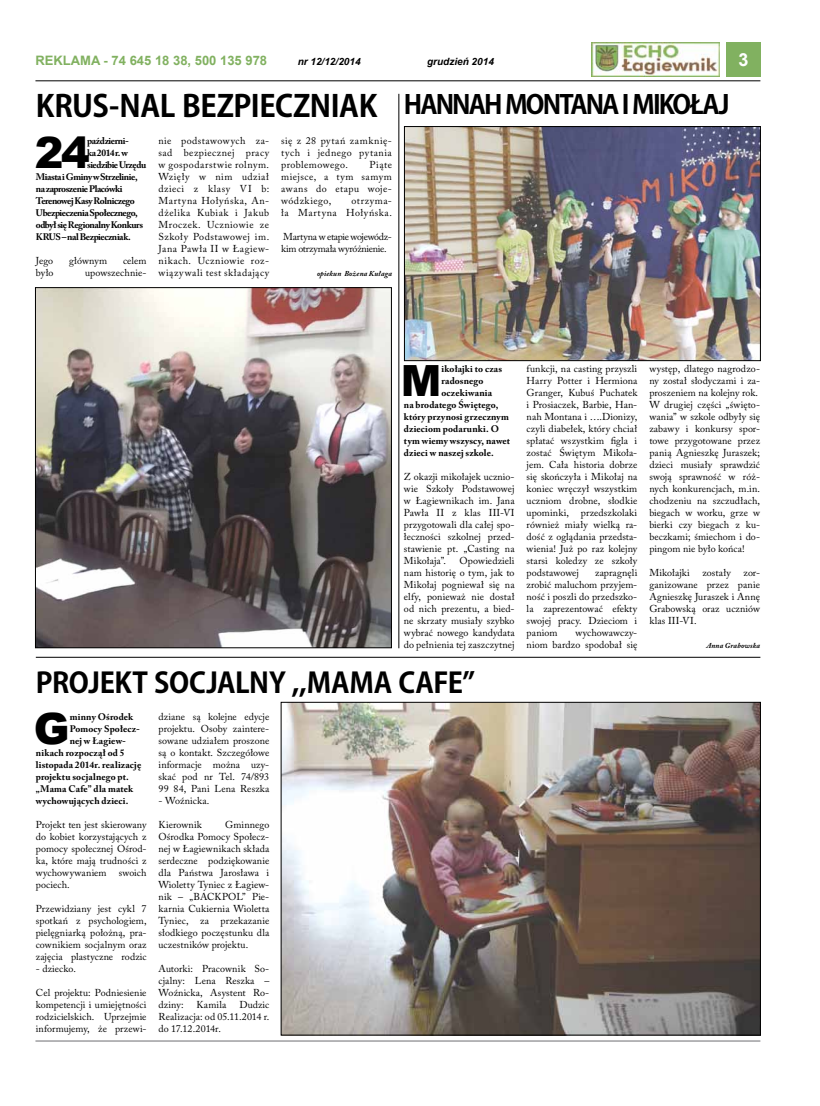
<style>
.page{position:relative;width:820px;height:1106px;background:#fff}
.page>*{position:absolute;margin:0;border:0;box-sizing:border-box;transform-origin:0 0}
.t1{font:900 43px "Arial";color:#000}
.t2{font:700 30px "Koz Go Pr 6 N";letter-spacing:-.02em;color:#000}
.t3{font:700 28px "Koz Go Pr 6 N";letter-spacing:-.01em;color:#000}
.t4{font:700 26px "Koz Go Pr 6 N";letter-spacing:-.075em;color:#000}
.t5{font:700 18px "Arial";color:#fff}
.t6{font:700 13px "Arial";color:#81b160}
.t7{font:10px/12px "Adobe Caslon Pro";letter-spacing:.01em;color:#000;text-align:justify}
.t8{font:10px/12px "Adobe Caslon Pro";letter-spacing:-.03em;color:#000}
.t9{font:10px/12px "Adobe Caslon Pro";letter-spacing:.06em;color:#000;text-align:right}
.t10{font:italic 700 10px "Arial";color:#000}
.t11{font:700 9.5px "Adobe Caslon Pro";letter-spacing:.005em;color:#000}
.t12{font:700 9.5px "Adobe Caslon Pro";letter-spacing:-.045em;color:#000}
.t13{font:700 9.5px "Adobe Caslon Pro";letter-spacing:-.05em;color:#000}
.t14{font:700 9.5px "Adobe Caslon Pro";letter-spacing:-.04em;color:#000}
.t15{font:700 9.5px "Adobe Caslon Pro";letter-spacing:-.035em;color:#000}
.t16{font:italic 700 7.5px "Adobe Caslon Pro";letter-spacing:.02em;color:#000}
</style>
<div class="page">
<div style="left:726px;top:43px;width:34px;height:34px;background:#81b160"></div>
<img style="left:591px;top:43px;width:128px;height:34px">
<hr style="left:35px;top:81px;width:725px;height:1px;background:#000">
<hr style="left:35px;top:1040px;width:725px;height:1px;background:#6d6e71">
<img style="left:37px;top:289px;width:353px;height:357px">
<div style="left:35px;top:287px;width:357px;height:361px;border:1px solid #000"></div>
<img style="left:406px;top:128px;width:352px;height:231px">
<div style="left:404px;top:126px;width:356px;height:235px;border:1px solid #000"></div>
<img style="left:282px;top:703px;width:476px;height:330px">
<div style="left:280px;top:701px;width:480px;height:334px;border:1px solid #000"></div>
<hr style="left:36px;top:656px;width:724px;height:1px;background:#000">
<hr style="left:398px;top:94px;width:1px;height:554px;background:#000">
<h3 class="t6" style="left:35px;top:52px;width:233px">REKLAMA - 74 645 18 38, 500 135 978</h3>
<p class="t10" style="left:297px;top:55px;width:64px">nr 12/12/2014</p>
<p class="t10" style="left:427px;top:55px;width:68px">grudzień 2014</p>
<h3 class="t5" style="left:738px;top:48px;width:12px">3</h3>
<h2 class="t2" style="left:36px;top:89px;width:343px">KRUS-NAL BEZPIECZNIAK</h2>
<h1 class="t1" style="left:35px;top:121px;width:56px">24</h1>
<p class="t15" style="left:87px;top:135px;width:43px">październi-</p>
<p class="t11" style="left:87px;top:147px;width:42px">ka 2014 r. w</p>
<p class="t13" style="left:87px;top:159px;width:61px">siedzibie Urzędu</p>
<p class="t14" style="left:36px;top:171px;width:103px">Miasta i Gminy w Strzelinie,</p>
<p class="t13" style="left:36px;top:183px;width:88px">na zaproszenie Placówki</p>
<p class="t13" style="left:36px;top:195px;width:100px">Terenowej Kasy Rolniczego</p>
<p class="t12" style="left:36px;top:207px;width:103px">Ubezpieczenia Społecznego,</p>
<p class="t12" style="left:36px;top:219px;width:109px">odbył się Regionalny Konkurs</p>
<p class="t12" style="left:36px;top:231px;width:96px">KRUS – nal Bezpieczniak.</p>
<p class="t7" style="left:36px;top:255px;width:19px">Jego</p>
<p class="t7" style="left:69px;top:255px;width:40px">głównym</p>
<p class="t7" style="left:123px;top:255px;width:25px">celem</p>
<p class="t7" style="left:36px;top:267px;width:19px">było</p>
<p class="t7" style="left:85px;top:267px;width:63px">upowszechnie-</p>
<p class="t7" style="left:158px;top:135px;width:112px">nie podstawowych za&shy;sad bezpiecznej pracy w gospodarstwie rolnym.<br>Wzięły w nim udział dzieci z klasy VI b:<br>Martyna Hołyńska, An&shy;dżelika Kubiak i Jakub Mroczek. Uczniowie ze Szkoły Podstawowej im.<br>Jana Pawła II w Łagiew&shy;nikach. Uczniowie roz&shy;wiązywali test składający</p>
<p class="t7" style="left:281px;top:135px;width:112px">się z 28 pytań zamknię&shy;tych i jednego pytania problemowego.</p>
<p class="t7" style="left:281px;top:159px;width:112px;text-indent:88px">Piąte miejsce, a tym samym awans do etapu woje&shy;wódzkiego,</p>
<p class="t9" style="left:281px;top:195px;width:112px">otrzyma-<br>ła Martyna Hołyńska.</p>
<p class="t8" style="left:281px;top:231px;width:112px">Martyna w etapie wojewódz&shy;kim otrzymała wyróżnienie.</p>
<p class="t16" style="left:317px;top:269px;width:76px">opiekun Bożena Kułaga</p>
<h3 class="t4" style="left:404px;top:89px;width:327px">HANNAH MONTANA I MIKOŁAJ</h3>
<h1 class="t1" style="left:401px;top:349px;width:42px">M</h1>
<p class="t11" style="left:441px;top:363px;width:62px">ikołajki to czas</p>
<p class="t11" style="left:441px;top:375px;width:43px">radosnego</p>
<p class="t11" style="left:441px;top:387px;width:52px">oczekiwania</p>
<p class="t11" style="left:404px;top:399px;width:96px">na brodatego Świętego,</p>
<p class="t11" style="left:404px;top:411px;width:106px">który przynosi grzecznym</p>
<p class="t11" style="left:404px;top:423px;width:96px">dzieciom podarunki. O</p>
<p class="t11" style="left:404px;top:435px;width:108px">tym wiemy wszyscy, nawet</p>
<p class="t11" style="left:404px;top:447px;width:91px">dzieci w naszej szkole.</p>
<p class="t7" style="left:404px;top:471px;width:112px">Z okazji mikołajek ucznio&shy;wie Szkoły Podstawowej w Łagiewnikach im. Jana Pawła II z klas III-VI przygotowali dla całej spo&shy;łeczności szkolnej przed&shy;stawienie pt. „Casting na Mikołaja”.</p>
<p class="t7" style="left:404px;top:555px;width:112px;text-indent:56px">Opowiedzieli nam historię o tym, jak to Mikołaj pogniewał się na elfy, ponieważ nie dostał od nich prezentu, a bied&shy;ne skrzaty musiały szybko wybrać nowego kandydata do pełnienia tej zaszczytnej</p>
<p class="t7" style="left:526px;top:363px;width:112px">funkcji, na casting przyszli Harry Potter i Hermiona Granger, Kubuś Puchatek i Prosiaczek, Barbie, Han&shy;nah Montana i ….Dionizy, czyli diabełek, który chciał spłatać wszystkim figla i zostać Świętym Mikoła&shy;jem. Cała historia dobrze się skończyła i Mikołaj na koniec wręczył wszystkim uczniom drobne, słodkie upominki, przedszkolaki również miały wielką ra&shy;dość z oglądania przedsta&shy;wienia! Już po raz kolejny starsi koledzy ze szkoły podstawowej</p>
<p class="t7" style="left:526px;top:567px;width:112px;text-indent:68px">zapragnęli zrobić maluchom przyjem&shy;ność i poszli do przedszko&shy;la zaprezentować efekty swojej pracy. Dzieciom i paniom</p>
<p class="t7" style="left:526px;top:627px;width:112px;text-align:right">wychowawczy-<br>niom bardzo spodobał się</p>
<p class="t7" style="left:649px;top:363px;width:112px;text-align:left">występ, dlatego nagrodzo&shy;ny został słodyczami i za&shy;proszeniem na kolejny rok.<br>W drugiej części „święto&shy;wania” w szkole odbyły się zabawy i konkursy spor&shy;towe przygotowane przez panią Agnieszkę Juraszek; dzieci musiały sprawdzić swoją sprawność w róż&shy;nych konkurencjach, m.in. chodzeniu na szczudłach, biegach w worku, grze w bierki czy biegach z ku&shy;beczkami; śmiechom i do&shy;pingom nie było końca!</p>
<p class="t7" style="left:649px;top:567px;width:112px">Mikołajki zostały zor&shy;ganizowane przez panie Agnieszkę Juraszek i Annę Grabowską oraz uczniów klas III-VI.</p>
<p class="t16" style="left:706px;top:641px;width:55px">Anna Grabowska</p>
<h3 class="t3" style="left:36px;top:667px;width:18px">PRO</h3>
<h3 class="t3" style="left:88px;top:667px;width:240px">JEKT SOCJALNY ,,MAMA</h3>
<h3 class="t3" style="left:398px;top:667px;width:17px">CAFE</h3>
<h3 class="t3" style="left:462px;top:667px;width:14px">”</h3>
<h1 class="t1" style="left:34px;top:697px;width:37px">G</h1>
<p class="t11" style="left:70px;top:711px;width:65px">minny Ośrodek</p>
<p class="t11" style="left:70px;top:723px;width:72px">Pomocy Społecz-</p>
<p class="t11" style="left:70px;top:735px;width:58px">nej w Łagiew-</p>
<p class="t11" style="left:36px;top:747px;width:90px">nikach rozpoczął od 5</p>
<p class="t11" style="left:36px;top:759px;width:107px">listopada 2014r. realizację</p>
<p class="t11" style="left:36px;top:771px;width:94px">projektu socjalnego pt.</p>
<p class="t11" style="left:36px;top:783px;width:99px">„Mama Cafe” dla matek</p>
<p class="t11" style="left:36px;top:795px;width:94px">wychowujących dzieci.</p>
<p class="t7" style="left:36px;top:819px;width:112px">Projekt ten jest skierowany do kobiet korzystających z pomocy społecznej Ośrod&shy;ka, które mają trudności z wychowywaniem swoich pociech.</p>
<p class="t7" style="left:36px;top:903px;width:112px">Przewidziany jest cykl 7 spotkań z psychologiem, pielęgniarką położną, pra&shy;cownikiem socjalnym oraz zajęcia plastyczne rodzic</p>
<p class="t7" style="left:36px;top:963px;width:42px">- dziecko.</p>
<p class="t7" style="left:36px;top:987px;width:112px">Cel projektu: Podniesienie kompetencji i umiejętności rodzicielskich. Uprzejmie informujemy, że przewi-</p>
<p class="t7" style="left:158px;top:711px;width:112px">dziane są kolejne edycje projektu. Osoby zaintere&shy;sowane udziałem proszone są o kontakt. Szczegółowe informacje można uzy&shy;skać pod nr Tel. 74/893<br>99 84, Pani Lena Reszka</p>
<p class="t7" style="left:158px;top:795px;width:52px">- Woźnicka.</p>
<p class="t7" style="left:158px;top:819px;width:45px">Kierownik</p>
<p class="t7" style="left:158px;top:819px;width:112px;text-indent:67px">Gminnego Ośrodka Pomocy Społecz&shy;nej w Łagiewnikach składa serdeczne podziękowanie dla Państwa Jarosława i Wioletty Tyniec z Łagiew&shy;nik – „BACKPOL” Pie&shy;karnia Cukiernia Wioletta Tyniec, za przekazanie słodkiego poczęstunku dla uczestników projektu.</p>
<p class="t7" style="left:158px;top:963px;width:112px">Autorki: Pracownik So&shy;cjalny: Lena Reszka – Woźnicka, Asystent Ro&shy;dziny:</p>
<p class="t7" style="left:158px;top:999px;width:112px;text-indent:81px">Dudzic Realizacja: od 05.11.2014 r. do 17.12.2014r.</p>
<p class="t7" style="left:196px;top:999px;width:32px">Kamila</p>
</div>
